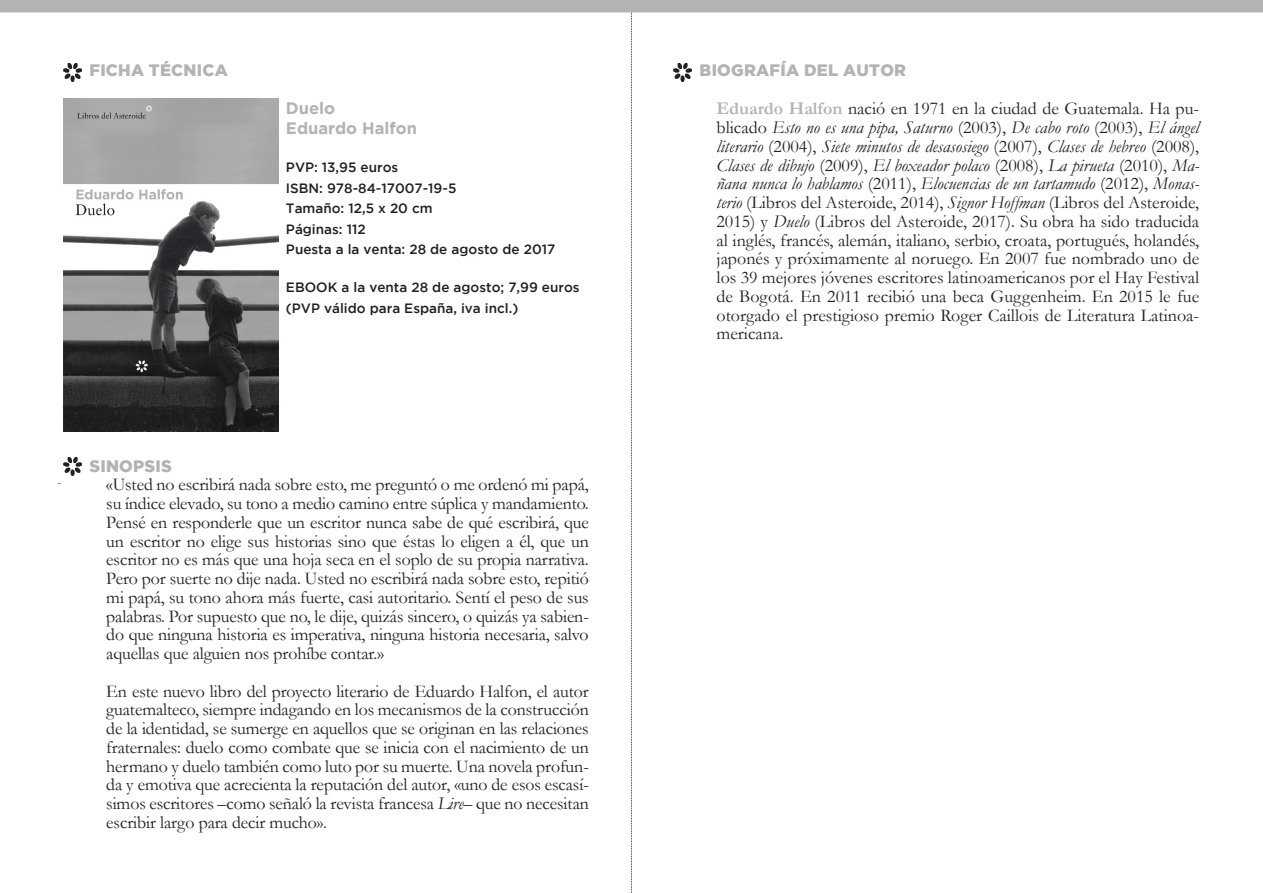
<style>
.page{position:relative;width:1263px;height:893px;background:#fff}
.page>*{position:absolute;margin:0;border:0;box-sizing:border-box;transform-origin:0 0}
.t1{font:18px/18.8px "Garamond";letter-spacing:-.01em;color:#231f20;text-align:justify}
.t2{font:900 16.5px "Gotham";letter-spacing:.015em;color:#b4b2b2}
.t3{font:700 16.5px "Gotham";color:#b4b2b2}
.t4{font:500 13.5px "Gotham";color:#231f20}
.s1{font-style:italic}
.s2{font-weight:700;color:#b4b2b2}
.s3{font-style:inherit}
</style>
<div class="page">
<svg style="left:631px;top:12px;width:1px;height:881px"></svg>
<div style="left:0;top:0;width:1263px;height:12px;background:#b4b2b2"></div>
<img style="left:673px;top:63px;width:18px;height:19px">
<img style="left:63px;top:63px;width:18px;height:19px">
<img style="left:63px;top:457px;width:18px;height:19px">
<img style="left:64px;top:99px;width:215px;height:333px">
<p class="t2" style="left:89px;top:61px;width:140px">FICHA TÉCNICA</p>
<p class="t3" style="left:286px;top:99px;width:51px">Duelo</p>
<p class="t3" style="left:286px;top:119px;width:133px">Eduardo Halfon</p>
<p class="t4" style="left:286px;top:160px;width:114px">PVP: 13,95 euros</p>
<p class="t4" style="left:286px;top:180px;width:172px">ISBN: 978-84-17007-19-5</p>
<p class="t4" style="left:286px;top:201px;width:148px">Tamaño: 12,5 x 20 cm</p>
<p class="t4" style="left:286px;top:221px;width:81px">Páginas: 112</p>
<p class="t4" style="left:286px;top:242px;width:271px">Puesta a la venta: 28 de agosto de 2017</p>
<p class="t4" style="left:286px;top:280px;width:295px">EBOOK a la venta 28 de agosto; 7,99 euros</p>
<p class="t4" style="left:286px;top:300px;width:234px">(PVP válido para España, iva incl.)</p>
<p class="t2" style="left:89px;top:456px;width:84px">SINOPSIS</p>
<p class="t1" style="left:106px;top:475px;width:485px">«Usted no escribirá nada sobre esto, me preguntó o me ordenó mi papá, su índice elevado, su tono a medio camino entre súplica y mandamiento.<br>Pensé en responderle que un escritor nunca sabe de qué escribirá, que un escritor no elige sus historias sino que éstas lo eligen a él, que un escritor no es más que una hoja seca en el soplo de su propia narrativa.<br>Pero por suerte no dije nada. Usted no escribirá nada sobre esto, repitió mi papá, su tono ahora más fuerte, casi autoritario. Sentí el peso de sus palabras. Por supuesto que no, le dije, quizás sincero, o quizás ya sabien&shy;do que ninguna historia es imperativa, ninguna historia necesaria, salvo aquellas que alguien nos prohíbe contar.»</p>
<p class="t1" style="left:106px;top:681px;width:485px">En este nuevo libro del proyecto literario de Eduardo Halfon, el autor guatemalteco, siempre indagando en los mecanismos de la construcción de la identidad, se sumerge en aquellos que se originan en las relaciones fraternales: duelo como combate que se inicia con el nacimiento de un hermano y duelo también como luto por su muerte. Una novela profun&shy;da y emotiva que acrecienta la reputación del autor, «uno de esos escasí&shy;simos escritores –como señaló la revista francesa <span class="s1">Lire</span>– que no necesitan escribir largo para decir mucho».</p>
<p class="t2" style="left:700px;top:61px;width:208px">BIOGRAFÍA DEL AUTOR</p>
<p class="t1" style="left:716px;top:99px;width:484px"><span class="s2">Eduardo Halfon</span> nació en 1971 en la ciudad de Guatemala. Ha pu&shy;blicado <span class="s1">Esto no es una pipa, Saturno</span> (<span class="s3">2003</span>), <span class="s1">De cabo roto</span> (2003), <span class="s1">El ángel literario</span> (2004), <span class="s1">Siete minutos de desasosiego</span> (2007), <span class="s1">Clases de hebreo</span> (2008), <span class="s1">Clases de dibujo</span> (2009), <span class="s1">El boxeador polaco</span> (2008), <span class="s1">La pirueta</span> (2010), <span class="s1">Ma&shy;ñana nunca lo hablamos</span> (2011), <span class="s1">Elocuencias de un tartamudo</span> (2012), <span class="s1">Monas&shy;terio</span> (Libros del Asteroide, 2014), <span class="s1">Signor Hoffman</span> (Libros del Asteroide, 2015) y <span class="s1">Duelo</span> (Libros del Asteroide, 2017). Su obra ha sido traducida al inglés, francés, alemán, italiano, serbio, croata, portugués, holandés, japonés y próximamente al noruego. En 2007 fue nombrado uno de los 39 mejores jóvenes escritores latinoamericanos por el Hay Festival de Bogotá. En 2011 recibió una beca Guggenheim. En 2015 le fue otorgado el prestigioso premio Roger Caillois de Literatura Latinoa&shy;mericana.</p>
</div>
